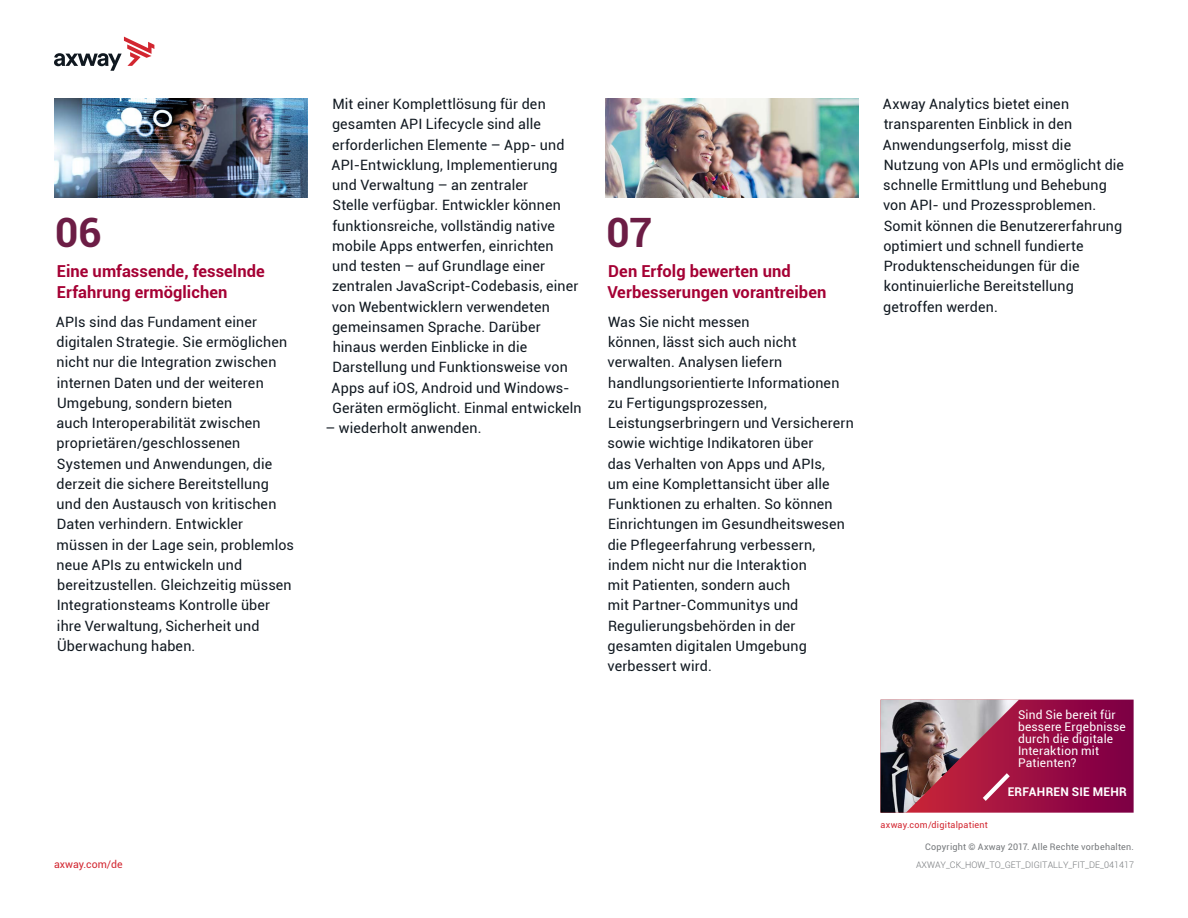
<style>
.page{position:relative;width:1188px;height:918px;background:#fff}
.page>*{position:absolute;margin:0;border:0;box-sizing:border-box;transform-origin:0 0}
.t1{font:700 40.5px "Roboto";color:#6c1d45}
.t2{font:700 16.5px/21px "Roboto";letter-spacing:.005em;color:#a50034}
.t3{font:14.25px/20.2px "Roboto";letter-spacing:.01em;color:#101820}
.t4{font:12px/12px "Roboto";letter-spacing:.015em;color:#fff}
.t5{font:700 12px "Roboto";letter-spacing:.02em;color:#fff}
.t6{font:10.5px "Roboto";color:#d22630}
.t7{font:300 9px "Roboto";color:#75787b}
.t8{font:9px "Roboto";letter-spacing:.025em;color:#75787b}
.t9{font:9px "Roboto";letter-spacing:.025em;color:#d22630}
</style>
<div class="page">
<svg style="left:54px;top:37px;width:100px;height:34px"></svg>
<svg style="left:880px;top:700px;width:254px;height:113px;background:#933156"></svg>
<img style="left:54px;top:99px;width:253px;height:99px">
<img style="left:605px;top:99px;width:253px;height:99px">
<h1 class="t1" style="left:55px;top:204px;width:48px">06</h1>
<p class="t2" style="left:57px;top:260px;width:209px">Eine umfassende, fesselnde<br>Erfahrung ermöglichen</p>
<p class="t3" style="left:56px;top:311px;width:240px">APIs sind das Fundament einer digitalen Strategie. Sie ermöglichen nicht nur die Integration zwischen internen Daten und der weiteren<br>Umgebung, sondern bieten<br>auch Interoperabilität zwischen proprietären/geschlossenen<br>Systemen und Anwendungen, die derzeit die sichere Bereitstellung und den Austausch von kritischen<br>Daten verhindern. Entwickler müssen in der Lage sein, problemlos neue APIs zu entwickeln und bereitzustellen. Gleichzeitig müssen<br>Integrationsteams Kontrolle über ihre Verwaltung, Sicherheit und<br>Überwachung haben.</p>
<p class="t3" style="left:332px;top:93px;width:252px">Mit einer Komplettlösung für den gesamten API Lifecycle sind alle erforderlichen Elemente – App- und API-Entwicklung, Implementierung und Verwaltung – an zentraler<br>Stelle verfügbar. Entwickler können funktionsreiche, vollständig native mobile Apps entwerfen, einrichten<br>und testen – auf Grundlage einer zentralen JavaScript-Codebasis, einer von Webentwicklern verwendeten gemeinsamen Sprache. Darüber hinaus werden Einblicke in die Darstellung und Funktionsweise von Apps auf iOS, Android und Windows-Geräten ermöglicht. Einmal entwickeln</p>
<p class="t3" style="left:325px;top:417px;width:158px">– wiederholt anwenden.</p>
<h1 class="t1" style="left:607px;top:204px;width:48px">07</h1>
<p class="t2" style="left:607px;top:260px;width:221px">Den Erfolg bewerten und<br>Verbesserungen vorantreiben</p>
<p class="t3" style="left:608px;top:311px;width:248px">Was Sie nicht messen<br>können, lässt sich auch nicht verwalten. Analysen liefern handlungsorientierte Informationen zu Fertigungsprozessen,<br>Leistungserbringern und Versicherern sowie wichtige Indikatoren über<br>das Verhalten von Apps und APIs,<br>um eine Komplettansicht über alle<br>Funktionen zu erhalten. So können<br>Einrichtungen im Gesundheitswesen die Pflegeerfahrung verbessern, indem nicht nur die Interaktion<br>mit Patienten, sondern auch<br>mit Partner-Communitys und<br>Regulierungsbehörden in der gesamten digitalen Umgebung verbessert wird.</p>
<p class="t3" style="left:883px;top:93px;width:243px">Axway Analytics bietet einen transparenten Einblick in den<br>Anwendungserfolg, misst die<br>Nutzung von APIs und ermöglicht die schnelle Ermittlung und Behebung von API- und Prozessproblemen.<br>Somit können die Benutzererfahrung optimiert und schnell fundierte<br>Produktenscheidungen für die kontinuierliche Bereitstellung getroffen werden.</p>
<p class="t9" style="left:880px;top:819px;width:109px">axway.com/digitalpatient</p>
<p class="t4" style="left:1018px;top:708px;width:109px">Sind Sie bereit für bessere Ergebnisse durch die digitale<br>Interaktion mit<br>Patienten?</p>
<p class="t5" style="left:1008px;top:783px;width:121px">ERFAHREN SIE MEHR</p>
<p class="t8" style="left:925px;top:840px;width:210px">Copyright © Axway 2017. Alle Rechte vorbehalten.</p>
<p class="t6" style="left:54px;top:857px;width:70px">axway.com/de</p>
<p class="t7" style="left:916px;top:858px;width:219px">AXWAY_CK_HOW_TO_GET_DIGITALLY_FIT_DE_041417</p>
</div>
